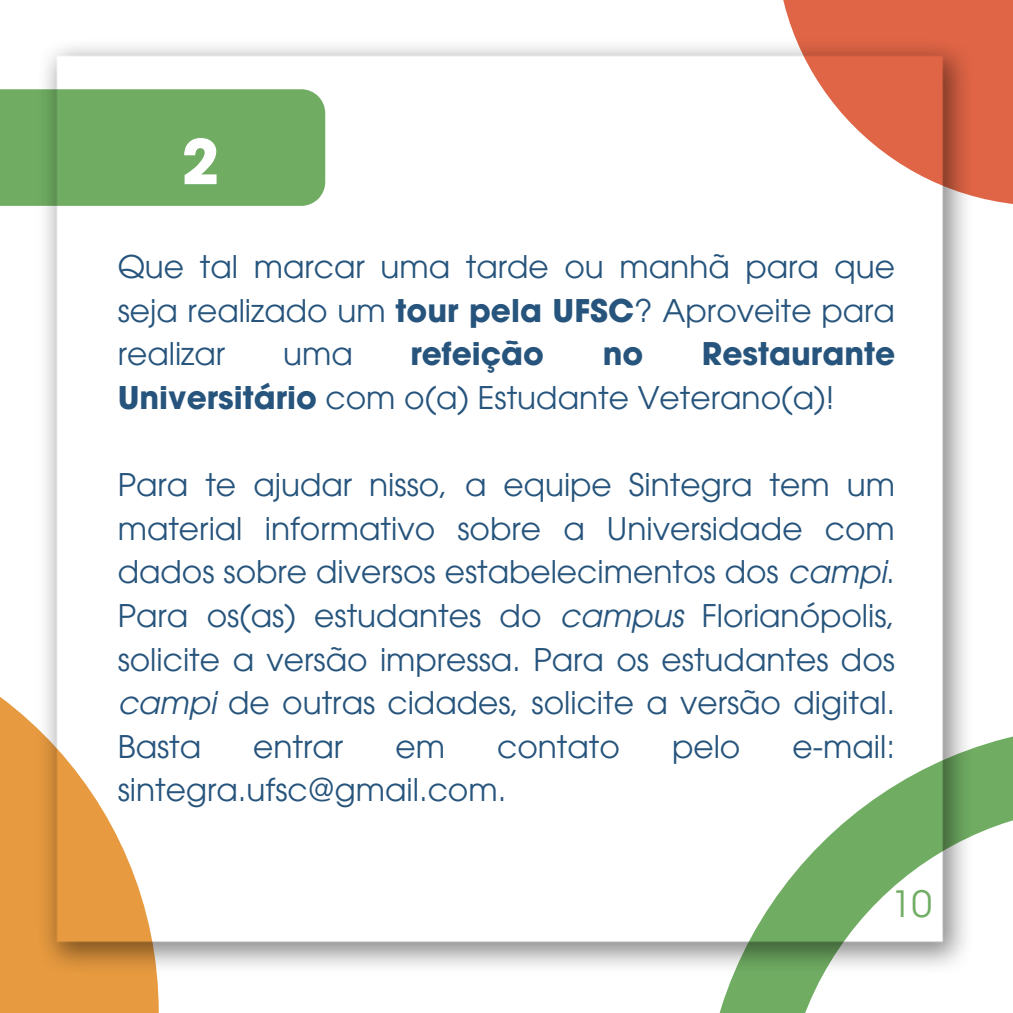
<style>
.page{position:relative;width:1013px;height:1013px;background:#fff}
.page>*{position:absolute;margin:0;border:0;box-sizing:border-box;transform-origin:0 0}
.t1{font:700 61.25px "ITC Avant Garde Pro";color:#fff}
.t2{font:36.25px "ITC Avant Garde Pro";color:#70ad63}
.t3{font:31.25px/43.6px "ITC Avant Garde Pro";color:#26547c;text-align:justify}
.t4{font:700 31.25px "ITC Avant Garde Pro";color:#26547c}
.s1{font-weight:700}
.s2{font-style:italic}
</style>
<div class="page">
<svg style="left:720px;top:736px;width:292px;height:276px"></svg>
<div style="left:0;top:89px;width:36px;height:117px;background:#70ad63"></div>
<div style="left:775px;top:0;width:237px;height:206px;background:#e06546"></div>
<div style="left:0;top:697px;width:159px;height:315px;background:#e79a3f"></div>
<img style="left:36px;top:37px;width:940px;height:938px">
<h1 class="t1" style="left:181px;top:139px;width:39px">2</h1>
<p class="t3" style="left:118px;top:249px;width:779px">Que tal marcar uma tarde ou manhã para que seja realizado um <span class="s1">tour pela UFSC</span>? Aproveite para realizar</p>
<p class="t3" style="left:283px;top:336px;width:71px">uma</p>
<p class="t4" style="left:410px;top:342px;width:135px">refeição</p>
<p class="t4" style="left:602px;top:342px;width:42px">no</p>
<p class="t3" style="left:118px;top:336px;width:779px;text-indent:584px"><span class="s1">Restaurante<br>Universitário</span> com o(a) Estudante Veterano(a)!</p>
<p class="t3" style="left:118px;top:467px;width:779px">Para te ajudar nisso, a equipe Sintegra tem um material informativo sobre a Universidade com dados sobre diversos estabelecimentos dos <span class="s2">campi</span>.<br>Para os(as) estudantes do <span class="s2">campus</span> Florianópolis, solicite a versão impressa. Para os estudantes dos <span class="s2">campi</span> de outras cidades, solicite a versão digital.<br>Basta</p>
<p class="t3" style="left:253px;top:728px;width:92px">entrar</p>
<p class="t3" style="left:395px;top:728px;width:51px">em</p>
<p class="t3" style="left:497px;top:728px;width:124px">contato</p>
<p class="t3" style="left:672px;top:728px;width:70px">pelo</p>
<p class="t3" style="left:792px;top:728px;width:104px">e-mail:</p>
<p class="t3" style="left:118px;top:772px;width:390px">sintegra.ufsc@gmail.com.</p>
<p class="t2" style="left:891px;top:890px;width:42px">10</p>
</div>
